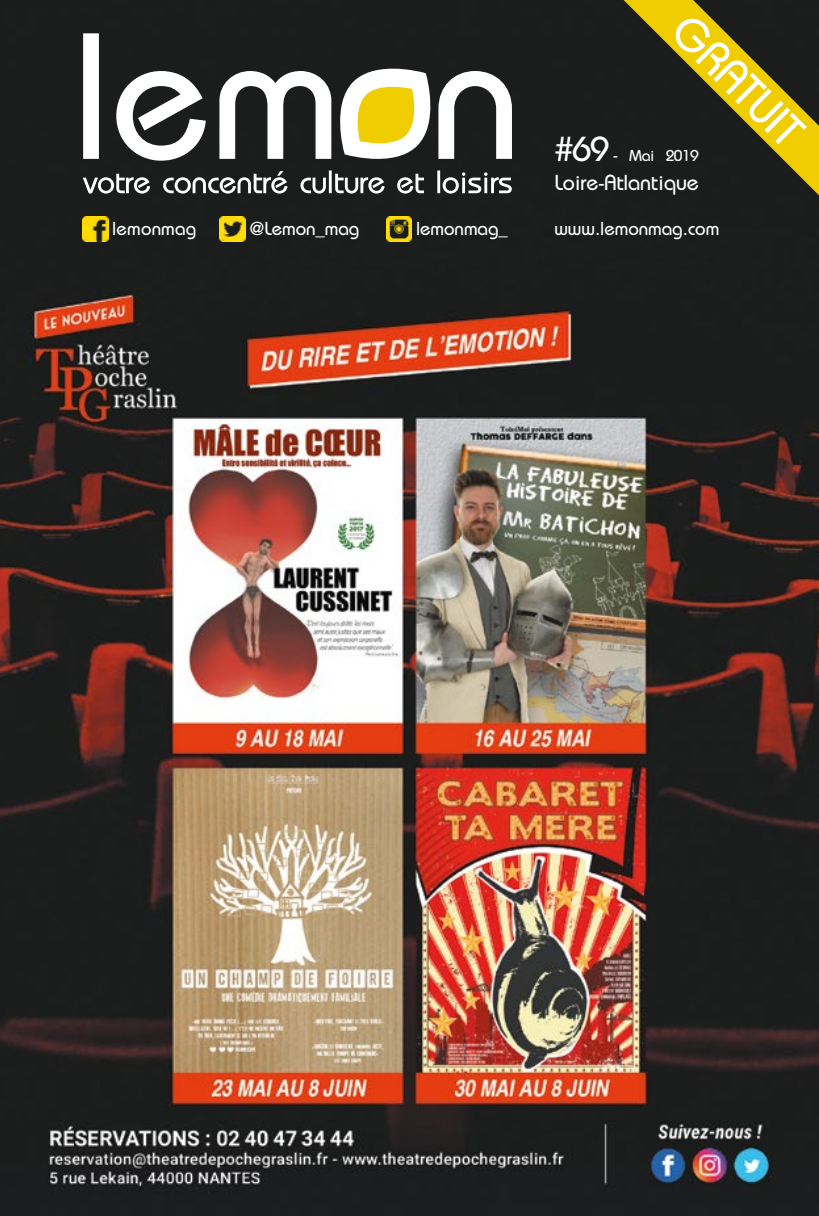
<style>
.page{position:relative;width:819px;height:1216px;background:#fff}
.page>*{position:absolute;margin:0;border:0;box-sizing:border-box;transform-origin:0 0}
.t1{font:500 46.2px "Bauhaus LT";color:#fff}
.t2{font:500 21.7px "Bauhaus LT";letter-spacing:-.005em;color:#fff}
.t3{font:500 18.72px "Bauhaus LT";color:#fff}
.t4{font:500 15.75px "Bauhaus LT";letter-spacing:-.04em;color:#fff}
.s1{font-size:34.65px}
.s2{font-size:17.32px}
</style>
<div class="page">
<img style="left:0;top:0;width:819px;height:1215px">
<svg style="left:623px;top:0;width:196px;height:195px;background:#595013"></svg>
<svg style="left:83px;top:33px;width:429px;height:128px;fill:#1b1d1c"></svg>
<svg style="left:331px;top:69px;width:108px;height:90px"></svg>
<svg style="left:83px;top:170px;width:429px;height:23px"></svg>
<img style="left:83px;top:216px;width:25px;height:25px">
<img style="left:220px;top:216px;width:25px;height:25px">
<img style="left:386px;top:216px;width:26px;height:25px">
<h1 class="t1" style="left:699px;top:4px;width:165px;rotate:45deg">GRATUIT</h1>
<p class="t2" style="left:554px;top:170px;width:146px">Loire-Atlantique</p>
<p class="t4" style="left:554px;top:146px;width:146px"><span class="s1">#69</span> <span class="s2">-</span> Mai 2019</p>
<p class="t3" style="left:112px;top:217px;width:85px">lemonmag</p>
<p class="t3" style="left:249px;top:217px;width:111px">@Lemon_mag</p>
<p class="t3" style="left:416px;top:217px;width:93px">lemonmag_</p>
<p class="t3" style="left:554px;top:217px;width:166px">www.lemonmag.com</p>
</div>
